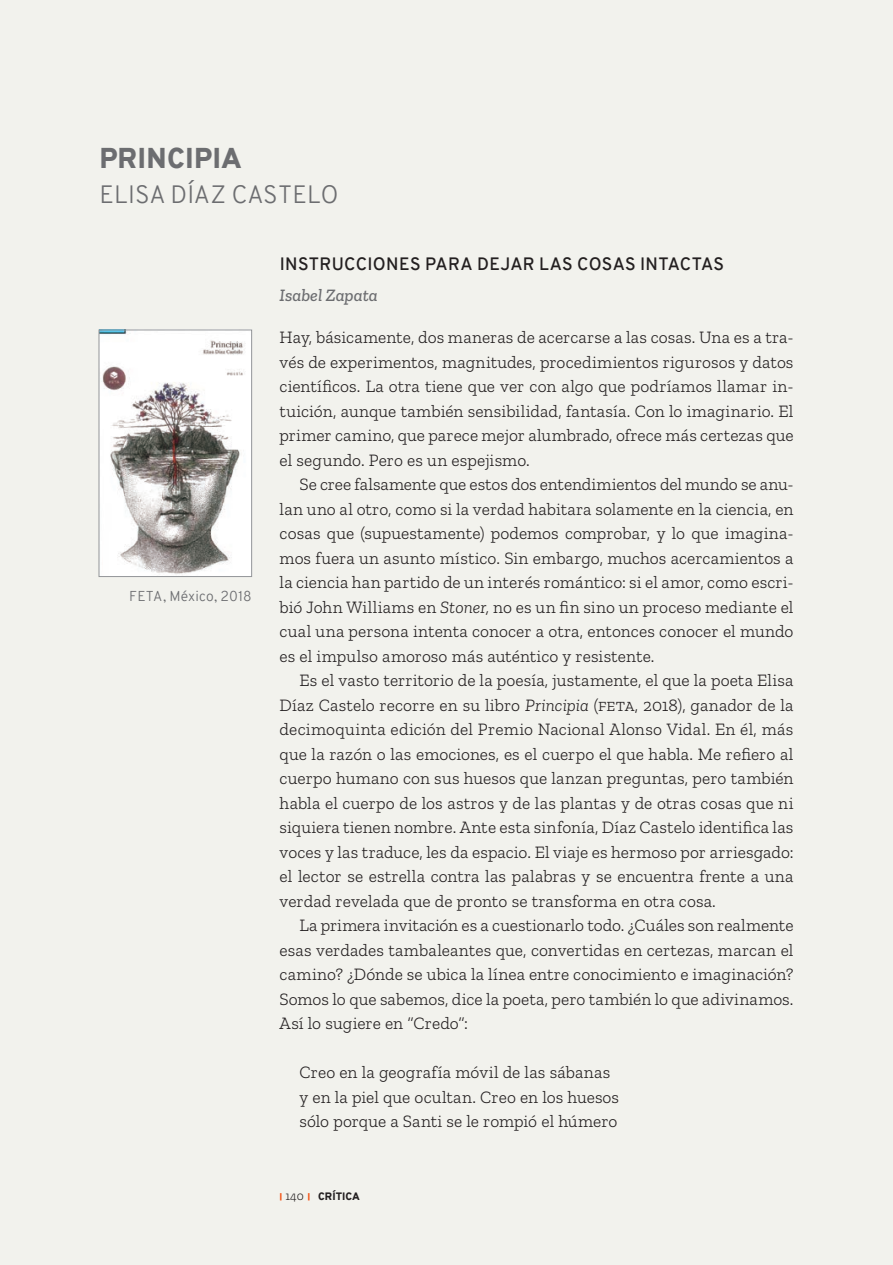
<style>
.page{position:relative;width:893px;height:1265px;background:#f2f2ed}
.page>*{position:absolute;margin:0;border:0;box-sizing:border-box;transform-origin:0 0}
.Reseña_título_genera{font:900 28px "Overpass";letter-spacing:.01em;color:#6c6d70}
.Reseña_subtítulo_gen{font:300 24.5px "Overpass";letter-spacing:.01em;color:#6c6d70}
.Cuerpo_del_texto{font:300 17.5px/24.5px "Zilla Slab";letter-spacing:.005em;color:#231f20;text-align:justify}
.Cuerpo_de_texto_prim{font:300 17.5px/24.5px "Zilla Slab";letter-spacing:.005em;color:#231f20;text-align:justify}
.Reseña_subtítulo{font:600 17.5px "Overpass";letter-spacing:.02em;color:#231f20}
.Reseña_autor{font:italic 500 17.5px "Zilla Slab";color:#6c6d70}
.Reseña_ficha_pág__de{font:300 14px "Overpass";letter-spacing:.015em;color:#6c6d70}
.t1{font:900 10.5px "Overpass";letter-spacing:.01em;color:#231f20}
.s1{font-style:italic}
.s2{font-family:"Zilla Slab";font-weight:300;font-size:12.25px}
</style>
<div class="page">
<svg style="left:280px;top:1193px;width:2px;height:7px"></svg>
<svg style="left:308px;top:1193px;width:2px;height:7px"></svg>
<img style="left:101px;top:332px;width:149px;height:243px">
<div style="left:99px;top:330px;width:153px;height:247px;border:1px solid #939598"></div>
<p class="Reseña_título_genera" style="left:99px;top:138px;width:144px">PRINCIPIA</p>
<p class="Reseña_subtítulo_gen" style="left:99px;top:177px;width:241px">ELISA DÍAZ CASTELO</p>
<p class="Reseña_ficha_pág__de" style="left:129px;top:586px;width:124px">FETA, México, 2018</p>
<p class="Reseña_subtítulo" style="left:280px;top:251px;width:446px">INSTRUCCIONES PARA DEJAR LAS COSAS INTACTAS</p>
<p class="Reseña_autor" style="left:280px;top:285px;width:100px">Isabel Zapata</p>
<p class="Cuerpo_de_texto_prim" style="left:280px;top:325px;width:515px">Hay, básicamente, dos maneras de acercarse a las cosas. Una es a tra&shy;vés de experimentos, magnitudes, procedimientos rigurosos y datos científicos. La otra tiene que ver con algo que podríamos llamar in&shy;tuición, aunque también sensibilidad, fantasía. Con lo imaginario. El primer camino, que parece mejor alumbrado, ofrece más certezas que el segundo. Pero es un espejismo.</p>
<p class="Cuerpo_del_texto" style="left:280px;top:472px;width:515px;text-indent:20px">Se cree falsamente que estos dos entendimientos del mundo se anu&shy;lan uno al otro, como si la verdad habitara solamente en la ciencia, en cosas que (supuestamente) podemos comprobar, y lo que imagina&shy;mos fuera un asunto místico. Sin embargo, muchos acercamientos a la ciencia han partido de un interés romántico: si el amor, como escri&shy;bió John Williams en <span class="s1">Stoner,</span> no es un fin sino un proceso mediante el cual una persona intenta conocer a otra, entonces conocer el mundo es el impulso amoroso más auténtico y resistente.</p>
<p class="Cuerpo_del_texto" style="left:280px;top:668px;width:515px;text-indent:20px">Es el vasto territorio de la poesía, justamente, el que la poeta Elisa Díaz Castelo recorre en su libro <span class="s1">Principia</span> (FETA, 2018), ganador de la decimoquinta edición del Premio Nacional Alonso Vidal. En él, más que la razón o las emociones, es el cuerpo el que habla. Me refiero al cuerpo humano con sus huesos que lanzan preguntas, pero también habla el cuerpo de los astros y de las plantas y de otras cosas que ni siquiera tienen nombre. Ante esta sinfonía, Díaz Castelo identifica las voces y las traduce, les da espacio. El viaje es hermoso por arriesgado: el lector se estrella contra las palabras y se encuentra frente a una verdad revelada que de pronto se transforma en otra cosa.</p>
<p class="Cuerpo_del_texto" style="left:280px;top:913px;width:515px;text-indent:20px">La primera invitación es a cuestionarlo todo. ¿Cuáles son realmente esas verdades tambaleantes que, convertidas en certezas, marcan el camino? ¿Dónde se ubica la línea entre conocimiento e imaginación?<br>Somos lo que sabemos, dice la poeta, pero también lo que adivinamos.<br>Así lo sugiere en “Credo”:</p>
<p class="Cuerpo_del_texto" style="left:299px;top:1060px;width:312px">Creo en la geografía móvil de las sábanas</p>
<p class="Cuerpo_del_texto" style="left:299px;top:1085px;width:321px">y en la piel que ocultan. Creo en los huesos</p>
<p class="Cuerpo_del_texto" style="left:299px;top:1109px;width:319px">sólo porque a Santi se le rompió el húmero</p>
<p class="t1" style="left:286px;top:1189px;width:76px"><span class="s2">140</span> CRÍTICA</p>
</div>
